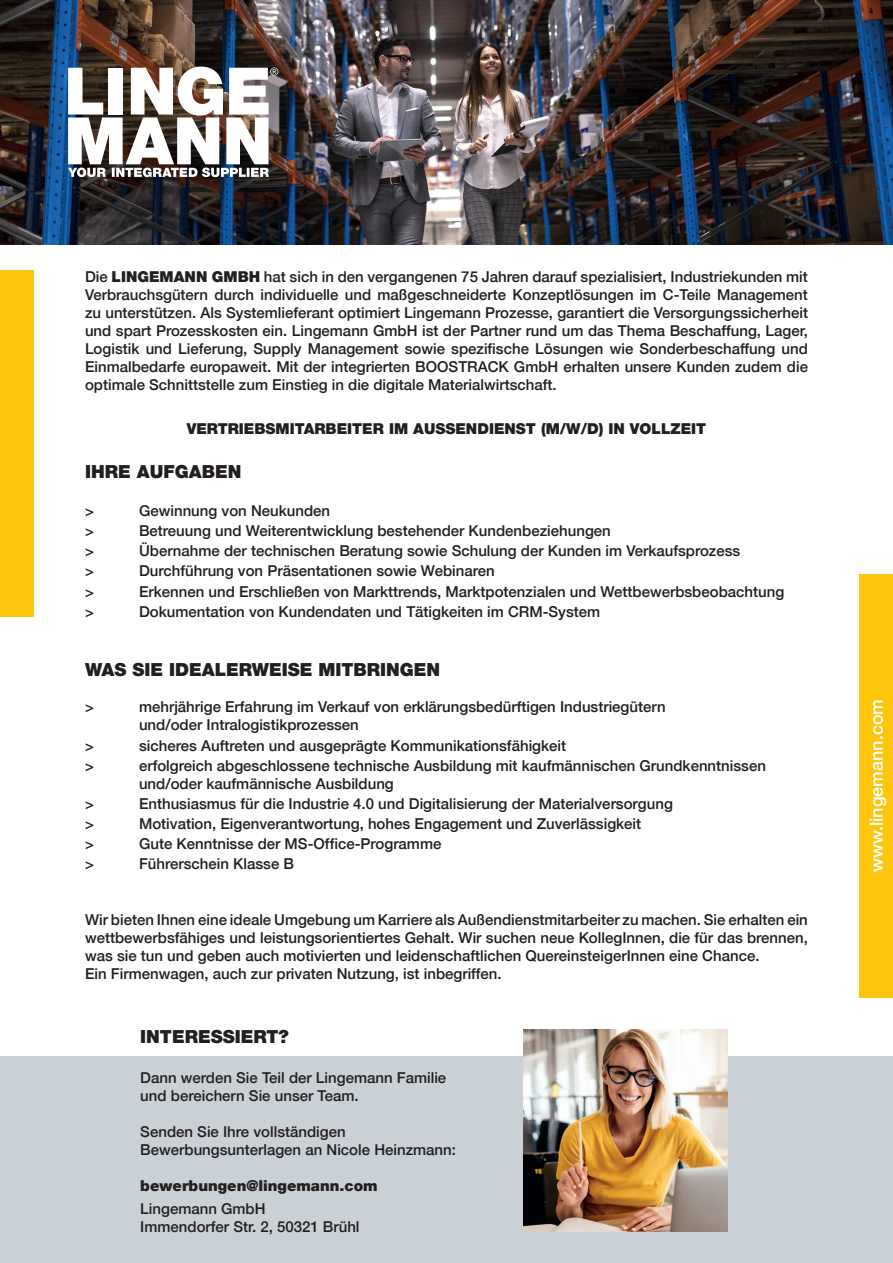
<style>
.page{position:relative;width:893px;height:1263px;background:#fff}
.page>*{position:absolute;margin:0;border:0;box-sizing:border-box;transform-origin:0 0}
.t1{font:900 18px "Helvetica Neue LT";color:#231f20}
.t2{font:500 18px "Helvetica Neue LT";color:#fff}
.t3{font:500 15px/18px "Helvetica Neue LT";color:#231f20}
.t4{font:900 15px "Helvetica Neue LT";color:#231f20}
.s1{font-weight:900}
</style>
<div class="page">
<div style="left:0;top:1057px;width:893px;height:206px;background:#c9d1d7"></div>
<img style="left:0;top:0;width:893px;height:244px">
<svg style="left:68px;top:67px;width:210px;height:110px"></svg>
<div style="left:860px;top:574px;width:33px;height:423px;background:#fec50d"></div>
<div style="left:0;top:270px;width:33px;height:347px;background:#fec50d"></div>
<img style="left:523px;top:1029px;width:204px;height:203px">
<p class="t3" style="left:85px;top:267px;width:724px;text-align:justify">Die <span class="s1">LINGEMANN GMBH</span> hat sich in den vergangenen 75 Jahren darauf spezialisiert, Industriekunden mit Verbrauchsgütern durch individuelle und maßgeschneiderte Konzeptlösungen im C-Teile Management zu unterstützen. Als Systemlieferant optimiert Lingemann Prozesse, garantiert die Versorgungssicherheit und spart Prozesskosten ein. Lingemann GmbH ist der Partner rund um das Thema Beschaffung, Lager, Logistik und Lieferung, Supply Management sowie spezifische Lösungen wie Sonderbeschaffung und Einmalbedarfe europaweit. Mit der integrierten BOOSTRACK GmbH erhalten unsere Kunden zudem die optimale Schnittstelle zum Einstieg in die digitale Materialwirtschaft.</p>
<p class="t4" style="left:187px;top:420px;width:521px">VERTRIEBSMITARBEITER IM AUSSENDIENST (M/W/D) IN VOLLZEIT</p>
<p class="t1" style="left:85px;top:461px;width:158px">IHRE AUFGABEN</p>
<p class="t3" style="left:85px;top:502px;width:10px">&gt;</p>
<p class="t3" style="left:139px;top:502px;width:193px">Gewinnung von Neukunden</p>
<p class="t3" style="left:85px;top:522px;width:10px">&gt;</p>
<p class="t3" style="left:139px;top:522px;width:473px">Betreuung und Weiterentwicklung bestehender Kundenbeziehungen</p>
<p class="t3" style="left:85px;top:542px;width:10px">&gt;</p>
<p class="t3" style="left:139px;top:542px;width:603px">Übernahme der technischen Beratung sowie Schulung der Kunden im Verkaufsprozess</p>
<p class="t3" style="left:85px;top:562px;width:10px">&gt;</p>
<p class="t3" style="left:139px;top:562px;width:357px">Durchführung von Präsentationen sowie Webinaren</p>
<p class="t3" style="left:85px;top:582px;width:10px">&gt;</p>
<p class="t3" style="left:139px;top:582px;width:647px">Erkennen und Erschließen von Markttrends, Marktpotenzialen und Wettbewerbsbeobachtung</p>
<p class="t3" style="left:85px;top:602px;width:10px">&gt;</p>
<p class="t3" style="left:139px;top:602px;width:463px">Dokumentation von Kundendaten und Tätigkeiten im CRM-System</p>
<p class="t1" style="left:85px;top:659px;width:357px">WAS SIE IDEALERWEISE MITBRINGEN</p>
<p class="t3" style="left:85px;top:698px;width:10px">&gt;</p>
<p class="t3" style="left:139px;top:698px;width:528px">mehrjährige Erfahrung im Verkauf von erklärungsbedürftigen Industriegütern und/oder Intralogistikprozessen</p>
<p class="t3" style="left:85px;top:736px;width:10px">&gt;</p>
<p class="t3" style="left:139px;top:736px;width:429px">sicheres Auftreten und ausgeprägte Kommunikationsfähigkeit</p>
<p class="t3" style="left:85px;top:756px;width:10px">&gt;</p>
<p class="t3" style="left:139px;top:756px;width:628px">erfolgreich abgeschlossene technische Ausbildung mit kaufmännischen Grundkenntnissen und/oder kaufmännische Ausbildung</p>
<p class="t3" style="left:85px;top:794px;width:10px">&gt;</p>
<p class="t3" style="left:139px;top:794px;width:535px">Enthusiasmus für die Industrie 4.0 und Digitalisierung der Materialversorgung</p>
<p class="t3" style="left:85px;top:814px;width:10px">&gt;</p>
<p class="t3" style="left:139px;top:814px;width:504px">Motivation, Eigenverantwortung, hohes Engagement und Zuverlässigkeit</p>
<p class="t3" style="left:85px;top:835px;width:10px">&gt;</p>
<p class="t3" style="left:139px;top:835px;width:304px">Gute Kenntnisse der MS-Office-Programme</p>
<p class="t3" style="left:85px;top:855px;width:10px">&gt;</p>
<p class="t3" style="left:139px;top:855px;width:157px">Führerschein Klasse B</p>
<p class="t3" style="left:85px;top:911px;width:724px">Wir bieten Ihnen eine ideale Umgebung um Karriere als Außendienstmitarbeiter zu machen. Sie erhalten ein wettbewerbsfähiges und leistungsorientiertes Gehalt. Wir suchen neue KollegInnen, die für das brennen, was sie tun und geben auch motivierten und leidenschaftlichen QuereinsteigerInnen eine Chance.<br>Ein Firmenwagen, auch zur privaten Nutzung, ist inbegriffen.</p>
<p class="t1" style="left:140px;top:1026px;width:150px">INTERESSIERT?</p>
<p class="t3" style="left:140px;top:1069px;width:307px">Dann werden Sie Teil der Lingemann Familie und bereichern Sie unser Team.</p>
<p class="t3" style="left:140px;top:1123px;width:317px">Senden Sie Ihre vollständigen<br>Bewerbungsunterlagen an Nicole Heinzmann:</p>
<p class="t4" style="left:140px;top:1177px;width:239px">bewerbungen@lingemann.com</p>
<p class="t3" style="left:140px;top:1199px;width:221px">Lingemann GmbH<br>Immendorfer Str. 2, 50321 Brühl</p>
<p class="t2" style="left:866px;top:872px;width:175px;rotate:-90deg">www.lingemann.com</p>
</div>
